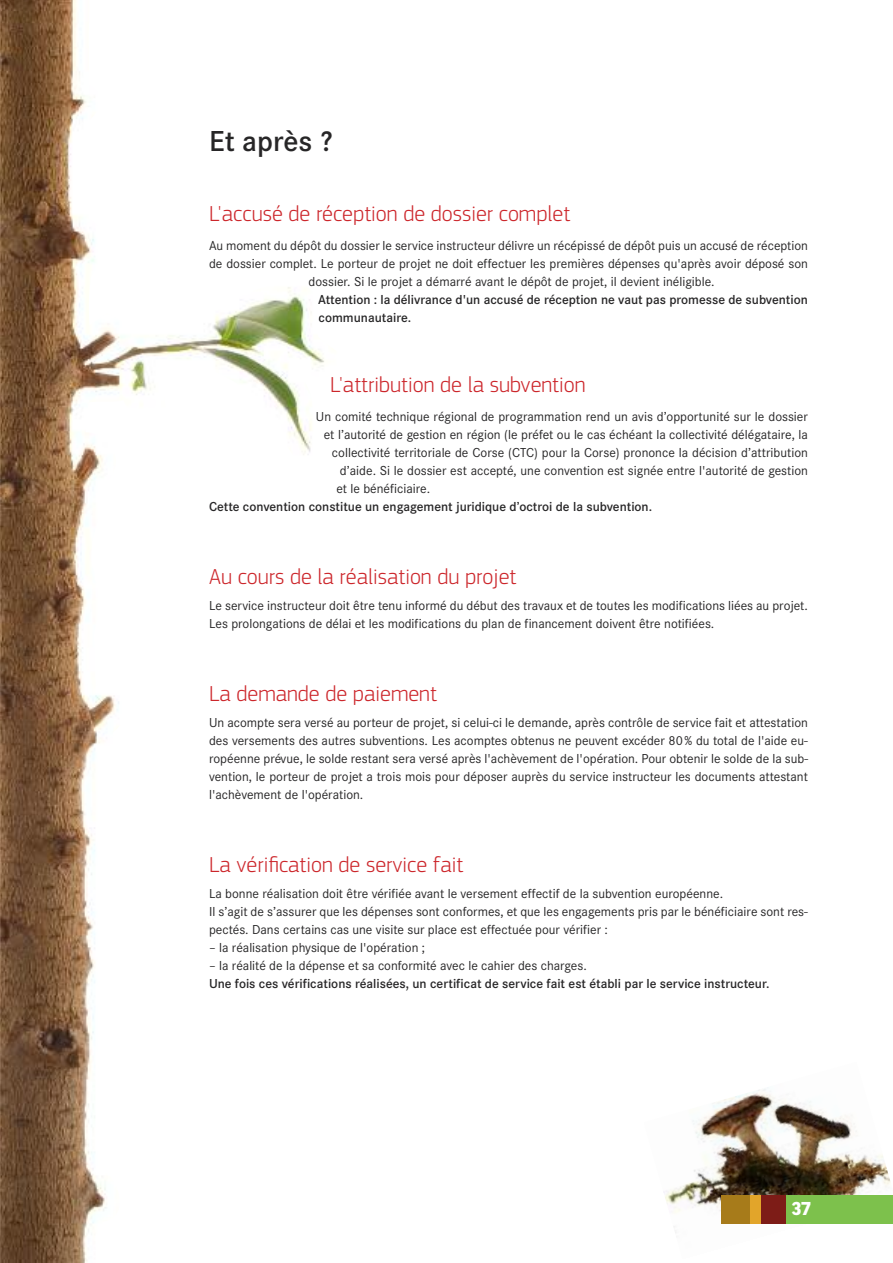
<style>
.page{position:relative;width:893px;height:1263px;background:#fff}
.page>*{position:absolute;margin:0;border:0;box-sizing:border-box;transform-origin:0 0}
.t1{font:600 30px "Corporate S";color:#272627}
.t2{font:300 22.5px "PF Square Sans Pro";color:#cc262b}
.t3{font:900 18px "Good";color:#fff}
.t4{font:13.5px/18px "Corporate S";color:#272627}
.t5{font:600 13.5px/18px "Corporate S";color:#272627}
.s1{font-weight:400}
</style>
<div class="page">
<img style="left:663px;top:1089px;width:230px;height:144px">
<div style="left:782px;top:1195px;width:111px;height:28px;background:#7dc14c"></div>
<div style="left:757px;top:1195px;width:29px;height:28px;background:#7d1c17"></div>
<div style="left:747px;top:1195px;width:13px;height:28px;background:#e2a52a"></div>
<div style="left:722px;top:1195px;width:28px;height:28px;background:#a77b1a"></div>
<img style="left:0;top:0;width:325px;height:1263px">
<p class="t1" style="left:209px;top:123px;width:125px">Et après ?</p>
<p class="t2" style="left:209px;top:206px;width:363px">L'accusé de réception de dossier complet</p>
<p class="t4" style="left:209px;top:236px;width:600px">Au moment du dépôt du dossier le service instructeur délivre un récépissé de dépôt puis un accusé de réception</p>
<p class="t4" style="left:209px;top:254px;width:600px">de dossier complet. Le porteur de projet ne doit effectuer les premières dépenses qu'après avoir déposé son</p>
<p class="t4" style="left:309px;top:272px;width:408px">dossier. Si le projet a démarré avant le dépôt de projet, il devient inéligible.</p>
<p class="t5" style="left:318px;top:290px;width:491px">Attention : la délivrance d'un accusé de réception ne vaut pas promesse de subvention</p>
<p class="t5" style="left:319px;top:308px;width:94px">communautaire.</p>
<p class="t2" style="left:330px;top:377px;width:257px">L'attribution de la subvention</p>
<p class="t4" style="left:316px;top:407px;width:493px">Un comité technique régional de programmation rend un avis d’opportunité sur le dossier</p>
<p class="t4" style="left:324px;top:425px;width:485px">et l’autorité de gestion en région (le préfet ou le cas échéant la collectivité délégataire, la</p>
<p class="t4" style="left:332px;top:443px;width:477px">collectivité territoriale de Corse (CTC) pour la Corse) prononce la décision d’attribution</p>
<p class="t4" style="left:340px;top:461px;width:469px">d’aide. Si le dossier est accepté, une convention est signée entre l'autorité de gestion</p>
<p class="t4" style="left:336px;top:479px;width:95px">et le bénéficiaire.</p>
<p class="t5" style="left:209px;top:497px;width:445px">Cette convention constitue un engagement juridique d’octroi de la subvention.</p>
<p class="t2" style="left:209px;top:569px;width:309px">Au cours de la réalisation du projet</p>
<p class="t4" style="left:209px;top:596px;width:600px">Le service instructeur doit être tenu informé du début des travaux et de toutes les modifications liées au projet.<br>Les prolongations de délai et les modifications du plan de financement doivent être notifiées.</p>
<p class="t2" style="left:209px;top:686px;width:229px">La demande de paiement</p>
<p class="t4" style="left:209px;top:713px;width:600px;text-align:justify">Un acompte sera versé au porteur de projet, si celui-ci le demande, après contrôle de service fait et attestation des versements des autres subventions. Les acomptes obtenus ne peuvent excéder 80% du total de l'aide eu&shy;ropéenne prévue, le solde restant sera versé après l'achèvement de l'opération. Pour obtenir le solde de la sub&shy;vention, le porteur de projet a trois mois pour déposer auprès du service instructeur les documents attestant l'achèvement de l'opération.</p>
<p class="t2" style="left:209px;top:857px;width:256px">La vérification de service fait</p>
<p class="t4" style="left:209px;top:884px;width:600px">La bonne réalisation doit être vérifiée avant le versement effectif de la subvention européenne.<br>Il s’agit de s’assurer que les dépenses sont conformes, et que les engagements pris par le bénéficiaire sont res&shy;pectés. Dans certains cas une visite sur place est effectuée pour vérifier :</p>
<p class="t4" style="left:209px;top:938px;width:218px">– la réalisation physique de l'opération ;</p>
<p class="t5" style="left:209px;top:956px;width:562px"><span class="s1">– la réalité de la dépense et sa conformité avec le cahier des charges.<br></span>Une fois ces vérifications réalisées, un certificat de service fait est établi par le service instructeur.</p>
<p class="t3" style="left:791px;top:1202px;width:21px">37</p>
</div>
